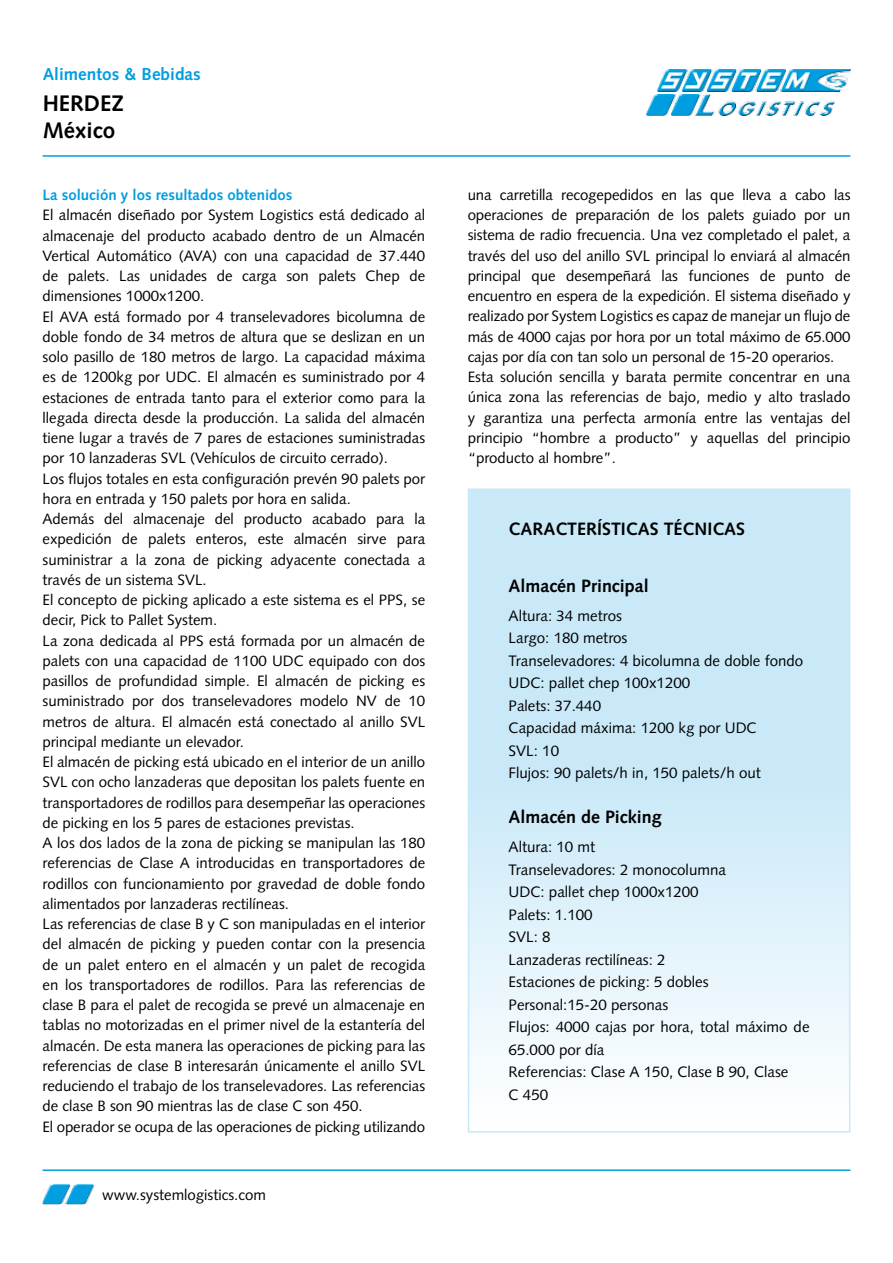
<style>
.page{position:relative;width:893px;height:1263px;background:#fff}
.page>*{position:absolute;margin:0;border:0;box-sizing:border-box;transform-origin:0 0}
.t1{font:700 22.5px/27px "Syntax";color:#000}
.t2{font:700 17.85px "Syntax";color:#000}
.t3{font:700 17.25px "Syntax";color:#009ee0}
.t4{font:15.15px/22.5px "Syntax";color:#000}
.t5{font:15px/20.2px "Syntax";color:#000}
.t6{font:700 15px "Syntax";color:#009ee0}
</style>
<div class="page">
<hr style="left:43px;top:155px;width:807px;height:2px;background:#009ee0">
<div style="left:468px;top:489px;width:382px;height:643px;background:linear-gradient(to bottom,#bbe3f6,#f5fbfe)"></div>
<div style="left:468px;top:488px;width:382px;height:644px;border:2px solid #c9e9f8"></div>
<hr style="left:43px;top:1169px;width:807px;height:2px;background:#009ee0">
<img style="left:658px;top:70px;width:192px;height:21px">
<img style="left:646px;top:94px;width:189px;height:21px">
<img style="left:43px;top:1184px;width:52px;height:20px">
<p class="t3" style="left:43px;top:64px;width:160px">Alimentos &amp; Bebidas</p>
<h1 class="t1" style="left:43px;top:90px;width:83px">HERDEZ<br>México</h1>
<p class="t6" style="left:43px;top:186px;width:251px">La solución y los resultados obtenidos</p>
<p class="t5" style="left:43px;top:205px;width:384px">El almacén diseñado por System Logistics está dedicado al almacenaje del producto acabado dentro de un Almacén Vertical Automático (AVA) con una capacidad de 37.440 de palets. Las unidades de carga son palets Chep de dimensiones 1000x1200.<br>El AVA está formado por 4 transelevadores bicolumna de doble fondo de 34 metros de altura que se deslizan en un solo pasillo de 180 metros de largo. La capacidad máxima es de 1200kg por UDC. El almacén es suministrado por 4 estaciones de entrada tanto para el exterior como para la llegada directa desde la producción. La salida del almacén tiene lugar a través de 7 pares de estaciones suministradas por 10 lanzaderas SVL (Vehículos de circuito cerrado).<br>Los flujos totales en esta configuración prevén 90 palets por hora en entrada y 150 palets por hora en salida.<br>Además del almacenaje del producto acabado para la expedición de palets enteros, este almacén sirve para suministrar a la zona de picking adyacente conectada a través de un sistema SVL.<br>El concepto de picking aplicado a este sistema es el PPS, se decir, Pick to Pallet System.<br>La zona dedicada al PPS está formada por un almacén de palets con una capacidad de 1100 UDC equipado con dos pasillos de profundidad simple. El almacén de picking es suministrado por dos transelevadores modelo NV de 10 metros de altura. El almacén está conectado al anillo SVL principal mediante un elevador.<br>El almacén de picking está ubicado en el interior de un anillo SVL con ocho lanzaderas que depositan los palets fuente en transportadores de rodillos para desempeñar las operaciones de picking en los 5 pares de estaciones previstas.<br>A los dos lados de la zona de picking se manipulan las 180 referencias de Clase A introducidas en transportadores de rodillos con funcionamiento por gravedad de doble fondo alimentados por lanzaderas rectilíneas.<br>Las referencias de clase B y C son manipuladas en el interior del almacén de picking y pueden contar con la presencia de un palet entero en el almacén y un palet de recogida en los transportadores de rodillos. Para las referencias de clase B para el palet de recogida se prevé un almacenaje en tablas no motorizadas en el primer nivel de la estantería del almacén. De esta manera las operaciones de picking para las referencias de clase B interesarán únicamente el anillo SVL reduciendo el trabajo de los transelevadores. Las referencias de clase B son 90 mientras las de clase C son 450.<br>El operador se ocupa de las operaciones de picking utilizando</p>
<p class="t5" style="left:102px;top:1185px;width:165px">www.systemlogistics.com</p>
<p class="t5" style="left:468px;top:185px;width:384px">una carretilla recogepedidos en las que lleva a cabo las operaciones de preparación de los palets guiado por un sistema de radio frecuencia. Una vez completado el palet, a través del uso del anillo SVL principal lo enviará al almacén principal que desempeñará las funciones de punto de encuentro en espera de la expedición. El sistema diseñado y realizado por System Logistics es capaz de manejar un flujo de más de 4000 cajas por hora por un total máximo de 65.000 cajas por día con tan solo un personal de 15-20 operarios.<br>Esta solución sencilla y barata permite concentrar en una única zona las referencias de bajo, medio y alto traslado y garantiza una perfecta armonía entre las ventajas del principio “hombre a producto” y aquellas del principio “producto al hombre”.</p>
<p class="t2" style="left:509px;top:519px;width:238px">CARACTERÍSTICAS TÉCNICAS</p>
<p class="t2" style="left:509px;top:576px;width:142px">Almacén Principal</p>
<p class="t4" style="left:509px;top:604px;width:296px">Altura: 34 metros<br>Largo: 180 metros<br>Transelevadores: 4 bicolumna de doble fondo<br>UDC: pallet chep 100x1200<br>Palets: 37.440<br>Capacidad máxima: 1200 kg por UDC<br>SVL: 10<br>Flujos: 90 palets/h in, 150 palets/h out</p>
<p class="t2" style="left:509px;top:807px;width:155px">Almacén de Picking</p>
<p class="t4" style="left:509px;top:836px;width:302px">Altura: 10 mt<br>Transelevadores: 2 monocolumna<br>UDC: pallet chep 1000x1200<br>Palets: 1.100<br>SVL: 8<br>Lanzaderas rectilíneas: 2<br>Estaciones de picking: 5 dobles<br>Personal:15-20 personas<br>Flujos: 4000 cajas por hora, total máximo de<br>65.000 por día<br>Referencias: Clase A 150, Clase B 90, Clase<br>C 450</p>
</div>
